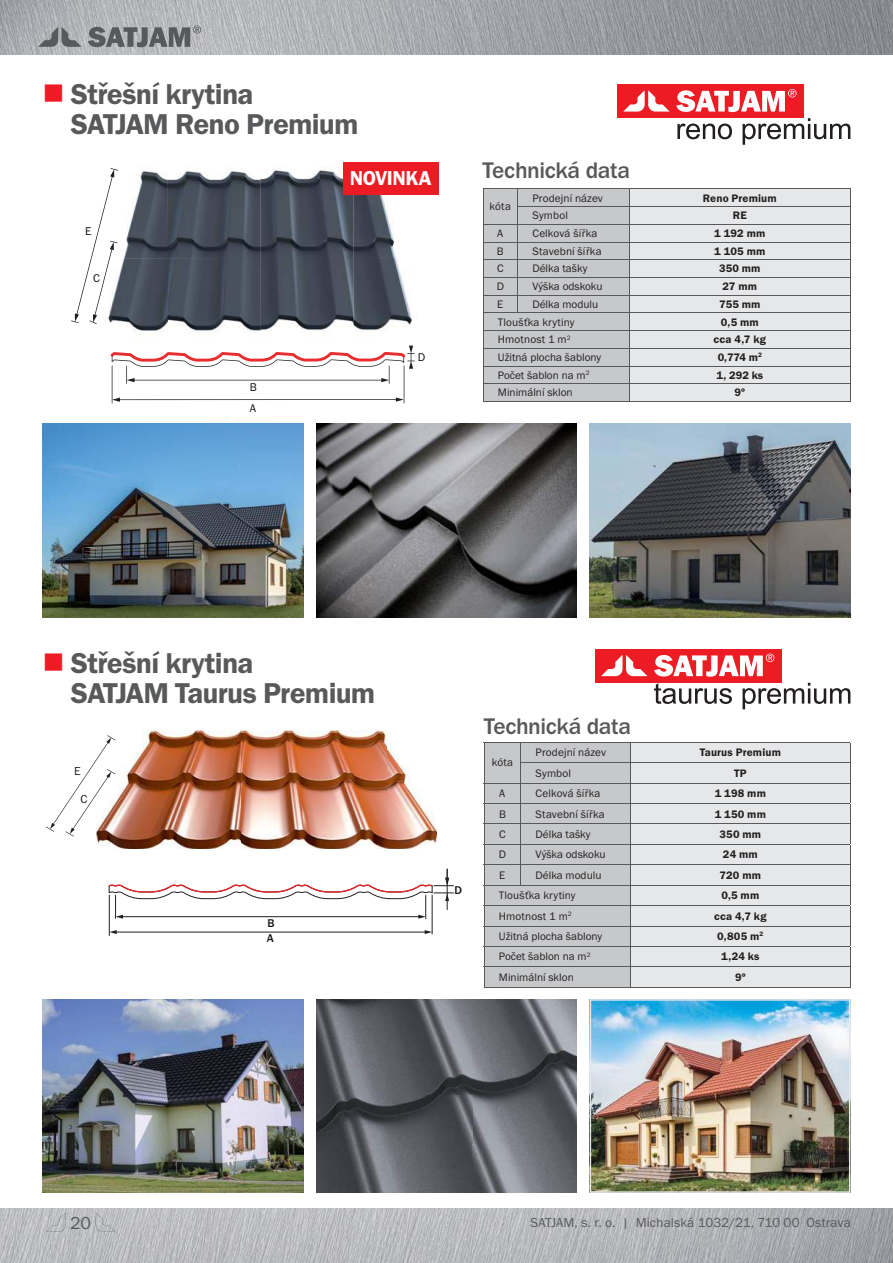
<style>
.page{position:relative;width:893px;height:1263px;background:#fff}
.page>*{position:absolute;margin:0;border:0;box-sizing:border-box;transform-origin:0 0}
.t1{font:29.7px/29.7px "Franklin Got Itc TOT Dem";letter-spacing:-.025em;color:#58595b}
.t2{font:500 23.4px "Franklin Got Itc TOT";letter-spacing:-.015em;color:#58595b}
.t3{font:20.85px "Franklin Got Itc TOT Dem";letter-spacing:-.02em;color:#fff}
.t4{font:18px "Franklin Got Itc TOT Boo";color:#58595b}
.t5{font:13.5px "Franklin Got Itc TOT Boo";letter-spacing:.005em;color:#58595b}
.t6{font:12px "Franklin Got Itc TOT Boo";color:#231f20}
.t7{font:11.7px/21.3px "Franklin Got Itc TOT Boo";color:#130e15}
.t8{font:500 11.7px/15px "Franklin Got Itc TOT";color:#130e15}
.t9{font:11.25px "Franklin Got Itc TOT Boo";color:#231f20}
.t10{font:11.25px "Franklin Got Itc TOT Dem";letter-spacing:.015em;color:#231f20}
.s1{color:#ed1c24}
</style>
<div class="page">
<img style="left:0;top:1208px;width:893px;height:55px">
<img style="left:0;top:0;width:893px;height:54px">
<svg style="left:38px;top:27px;width:44px;height:20px"></svg>
<svg style="left:88px;top:26px;width:113px;height:22px;background:#868789"></svg>
<svg style="left:46px;top:1212px;width:20px;height:20px"></svg>
<svg style="left:96px;top:1212px;width:19px;height:20px"></svg>
<div style="left:617px;top:84px;width:186px;height:34px;background:#ed1c24"></div>
<svg style="left:623px;top:90px;width:47px;height:22px"></svg>
<svg style="left:676px;top:89px;width:174px;height:56px"></svg>
<img style="left:43px;top:423px;width:260px;height:194px">
<img style="left:590px;top:423px;width:260px;height:194px">
<img style="left:316px;top:423px;width:261px;height:194px">
<div style="left:630px;top:190px;width:220px;height:211px;background:#e6e7e8"></div>
<hr style="left:630px;top:189px;width:220px;height:1px;background:#58595b">
<hr style="left:630px;top:206px;width:220px;height:1px;background:#58595b">
<hr style="left:630px;top:224px;width:220px;height:1px;background:#58595b">
<hr style="left:630px;top:242px;width:220px;height:1px;background:#58595b">
<hr style="left:630px;top:259px;width:220px;height:1px;background:#58595b">
<hr style="left:630px;top:277px;width:220px;height:1px;background:#58595b">
<hr style="left:630px;top:295px;width:220px;height:1px;background:#58595b">
<hr style="left:518px;top:313px;width:332px;height:1px;background:#58595b">
<hr style="left:518px;top:330px;width:332px;height:1px;background:#58595b">
<hr style="left:518px;top:348px;width:332px;height:1px;background:#58595b">
<hr style="left:518px;top:366px;width:332px;height:1px;background:#58595b">
<hr style="left:518px;top:383px;width:332px;height:1px;background:#58595b">
<svg style="left:483px;top:189px;width:147px;height:212px;background:#bbbdbf"></svg>
<svg style="left:850px;top:189px;width:1px;height:212px"></svg>
<hr style="left:483px;top:401px;width:367px;height:1px;background:#58595b">
<img style="left:108px;top:162px;width:331px;height:193px">
<svg style="left:76px;top:175px;width:37px;height:141px"></svg>
<svg style="left:71px;top:313px;width:8px;height:10px"></svg>
<svg style="left:110px;top:168px;width:8px;height:9px"></svg>
<svg style="left:94px;top:248px;width:19px;height:69px"></svg>
<svg style="left:89px;top:314px;width:8px;height:10px"></svg>
<svg style="left:110px;top:241px;width:8px;height:9px"></svg>
<svg style="left:111px;top:346px;width:304px;height:57px"></svg>
<svg style="left:654px;top:683px;width:78px;height:21px"></svg>
<svg style="left:742px;top:683px;width:108px;height:26px"></svg>
<div style="left:595px;top:649px;width:186px;height:34px;background:#ed1c24"></div>
<svg style="left:601px;top:655px;width:46px;height:21px"></svg>
<svg style="left:654px;top:653px;width:120px;height:24px"></svg>
<hr style="left:109px;top:895px;width:1px;height:41px;background:#231f20">
<hr style="left:432px;top:895px;width:1px;height:39px;background:#231f20">
<svg style="left:108px;top:869px;width:346px;height:50px"></svg>
<hr style="left:115px;top:932px;width:311px;height:1px;background:#231f20">
<svg style="left:109px;top:930px;width:8px;height:4px"></svg>
<svg style="left:425px;top:930px;width:7px;height:4px"></svg>
<img style="left:96px;top:731px;width:340px;height:118px">
<svg style="left:46px;top:735px;width:69px;height:101px"></svg>
<div style="left:631px;top:743px;width:219px;height:244px;background:#e6e7e8"></div>
<hr style="left:631px;top:742px;width:109px;height:1px;background:#58595b">
<hr style="left:740px;top:742px;width:110px;height:1px;background:#58595b">
<hr style="left:631px;top:762px;width:109px;height:1px;background:#58595b">
<hr style="left:740px;top:762px;width:110px;height:1px;background:#58595b">
<hr style="left:631px;top:783px;width:109px;height:1px;background:#58595b">
<hr style="left:740px;top:783px;width:110px;height:1px;background:#58595b">
<hr style="left:631px;top:803px;width:109px;height:1px;background:#58595b">
<hr style="left:740px;top:803px;width:110px;height:1px;background:#58595b">
<hr style="left:631px;top:823px;width:109px;height:1px;background:#58595b">
<hr style="left:740px;top:823px;width:110px;height:1px;background:#58595b">
<hr style="left:631px;top:844px;width:109px;height:1px;background:#58595b">
<hr style="left:740px;top:844px;width:110px;height:1px;background:#58595b">
<hr style="left:631px;top:864px;width:109px;height:1px;background:#58595b">
<hr style="left:740px;top:864px;width:110px;height:1px;background:#58595b">
<hr style="left:521px;top:885px;width:219px;height:1px;background:#58595b">
<hr style="left:740px;top:885px;width:110px;height:1px;background:#58595b">
<hr style="left:521px;top:905px;width:219px;height:1px;background:#58595b">
<hr style="left:740px;top:905px;width:110px;height:1px;background:#58595b">
<hr style="left:521px;top:926px;width:219px;height:1px;background:#58595b">
<hr style="left:740px;top:926px;width:110px;height:1px;background:#58595b">
<hr style="left:521px;top:946px;width:219px;height:1px;background:#58595b">
<hr style="left:740px;top:946px;width:110px;height:1px;background:#58595b">
<hr style="left:521px;top:966px;width:219px;height:1px;background:#58595b">
<svg style="left:484px;top:742px;width:147px;height:245px;background:#bdbfc1"></svg>
<hr style="left:740px;top:966px;width:110px;height:1px;background:#58595b">
<svg style="left:850px;top:743px;width:1px;height:244px"></svg>
<hr style="left:484px;top:987px;width:366px;height:1px;background:#58595b">
<img style="left:316px;top:999px;width:261px;height:194px">
<img style="left:590px;top:999px;width:260px;height:194px">
<img style="left:43px;top:999px;width:260px;height:194px">
<div style="left:343px;top:162px;width:95px;height:33px;background:#ed1c24"></div>
<h1 class="t1" style="left:71px;top:82px;width:289px;text-indent:-28px"><span class="s1">■</span> Střešní krytina<br>SATJAM Reno Premium</h1>
<p class="t7" style="left:85px;top:222px;width:8px">E</p>
<p class="t7" style="left:93px;top:269px;width:8px">C</p>
<p class="t7" style="left:250px;top:377px;width:9px">B<br>A</p>
<h3 class="t3" style="left:350px;top:170px;width:83px">NOVINKA</h3>
<p class="t7" style="left:418px;top:347px;width:9px">D</p>
<h2 class="t2" style="left:483px;top:156px;width:149px">Technická data</h2>
<p class="t9" style="left:490px;top:202px;width:23px">kóta</p>
<p class="t9" style="left:532px;top:193px;width:72px">Prodejní název</p>
<p class="t10" style="left:703px;top:193px;width:75px">Reno Premium</p>
<p class="t9" style="left:532px;top:211px;width:37px">Symbol</p>
<p class="t10" style="left:733px;top:211px;width:15px">RE</p>
<p class="t9" style="left:497px;top:229px;width:8px">A</p>
<p class="t9" style="left:532px;top:229px;width:66px">Celková šířka</p>
<p class="t10" style="left:714px;top:229px;width:53px">1 192 mm</p>
<p class="t9" style="left:497px;top:247px;width:8px">B</p>
<p class="t9" style="left:532px;top:247px;width:71px">Stavební šířka</p>
<p class="t10" style="left:714px;top:247px;width:53px">1 105 mm</p>
<p class="t9" style="left:497px;top:264px;width:8px">C</p>
<p class="t9" style="left:532px;top:264px;width:56px">Délka tašky</p>
<p class="t10" style="left:719px;top:264px;width:43px">350 mm</p>
<p class="t9" style="left:497px;top:282px;width:9px">D</p>
<p class="t9" style="left:532px;top:282px;width:71px">Výška odskoku</p>
<p class="t10" style="left:723px;top:282px;width:36px">27 mm</p>
<p class="t9" style="left:497px;top:300px;width:8px">E</p>
<p class="t9" style="left:532px;top:300px;width:67px">Délka modulu</p>
<p class="t10" style="left:719px;top:300px;width:43px">755 mm</p>
<p class="t9" style="left:498px;top:317px;width:78px">Tloušťka krytiny</p>
<p class="t10" style="left:721px;top:317px;width:39px">0,5 mm</p>
<p class="t9" style="left:498px;top:335px;width:74px">Hmotnost 1 m<sup>2</sup></p>
<p class="t10" style="left:714px;top:335px;width:54px">cca 4,7 kg</p>
<p class="t9" style="left:498px;top:353px;width:105px">Užitná plocha šablony</p>
<p class="t10" style="left:718px;top:353px;width:46px">0,774 m<sup>2</sup></p>
<p class="t9" style="left:498px;top:370px;width:93px">Počet šablon na m<sup>2</sup></p>
<p class="t10" style="left:716px;top:370px;width:48px">1, 292 ks</p>
<p class="t9" style="left:498px;top:388px;width:76px">Minimální sklon</p>
<p class="t10" style="left:734px;top:388px;width:12px">9º</p>
<h1 class="t1" style="left:71px;top:651px;width:306px;text-indent:-28px"><span class="s1">■</span> Střešní krytina<br>SATJAM Taurus Premium</h1>
<p class="t6" style="left:74px;top:766px;width:8px">E</p>
<p class="t6" style="left:80px;top:794px;width:8px">C</p>
<p class="t8" style="left:267px;top:916px;width:9px">B<br>A</p>
<p class="t8" style="left:455px;top:882px;width:9px">D</p>
<h2 class="t2" style="left:484px;top:712px;width:149px">Technická data</h2>
<p class="t9" style="left:492px;top:758px;width:23px">kóta</p>
<p class="t9" style="left:536px;top:748px;width:72px">Prodejní název</p>
<p class="t10" style="left:700px;top:748px;width:83px">Taurus Premium</p>
<p class="t9" style="left:536px;top:768px;width:37px">Symbol</p>
<p class="t10" style="left:734px;top:768px;width:14px">TP</p>
<p class="t9" style="left:499px;top:789px;width:8px">A</p>
<p class="t9" style="left:536px;top:789px;width:66px">Celková šířka</p>
<p class="t10" style="left:715px;top:789px;width:53px">1 198 mm</p>
<p class="t9" style="left:499px;top:809px;width:8px">B</p>
<p class="t9" style="left:536px;top:809px;width:71px">Stavební šířka</p>
<p class="t10" style="left:715px;top:809px;width:53px">1 150 mm</p>
<p class="t9" style="left:499px;top:830px;width:8px">C</p>
<p class="t9" style="left:536px;top:830px;width:56px">Délka tašky</p>
<p class="t10" style="left:719px;top:830px;width:43px">350 mm</p>
<p class="t9" style="left:499px;top:850px;width:9px">D</p>
<p class="t9" style="left:536px;top:850px;width:71px">Výška odskoku</p>
<p class="t10" style="left:723px;top:850px;width:36px">24 mm</p>
<p class="t9" style="left:499px;top:870px;width:8px">E</p>
<p class="t9" style="left:536px;top:870px;width:67px">Délka modulu</p>
<p class="t10" style="left:720px;top:870px;width:43px">720 mm</p>
<p class="t9" style="left:499px;top:891px;width:78px">Tloušťka krytiny</p>
<p class="t10" style="left:721px;top:891px;width:39px">0,5 mm</p>
<p class="t9" style="left:499px;top:911px;width:74px">Hmotnost 1 m<sup>2</sup></p>
<p class="t10" style="left:714px;top:911px;width:54px">cca 4,7 kg</p>
<p class="t9" style="left:499px;top:932px;width:105px">Užitná plocha šablony</p>
<p class="t10" style="left:717px;top:932px;width:48px">0,805 m<sup>2</sup></p>
<p class="t9" style="left:499px;top:952px;width:93px">Počet šablon na m<sup>2</sup></p>
<p class="t10" style="left:721px;top:952px;width:40px">1,24 ks</p>
<p class="t9" style="left:499px;top:973px;width:76px">Minimální sklon</p>
<p class="t10" style="left:735px;top:973px;width:12px">9º</p>
<h3 class="t4" style="left:70px;top:1215px;width:22px">20</h3>
<p class="t5" style="left:531px;top:1217px;width:322px">SATJAM, s. r. o. | Michalská 1032/21, 710 00 Ostrava</p>
</div>
